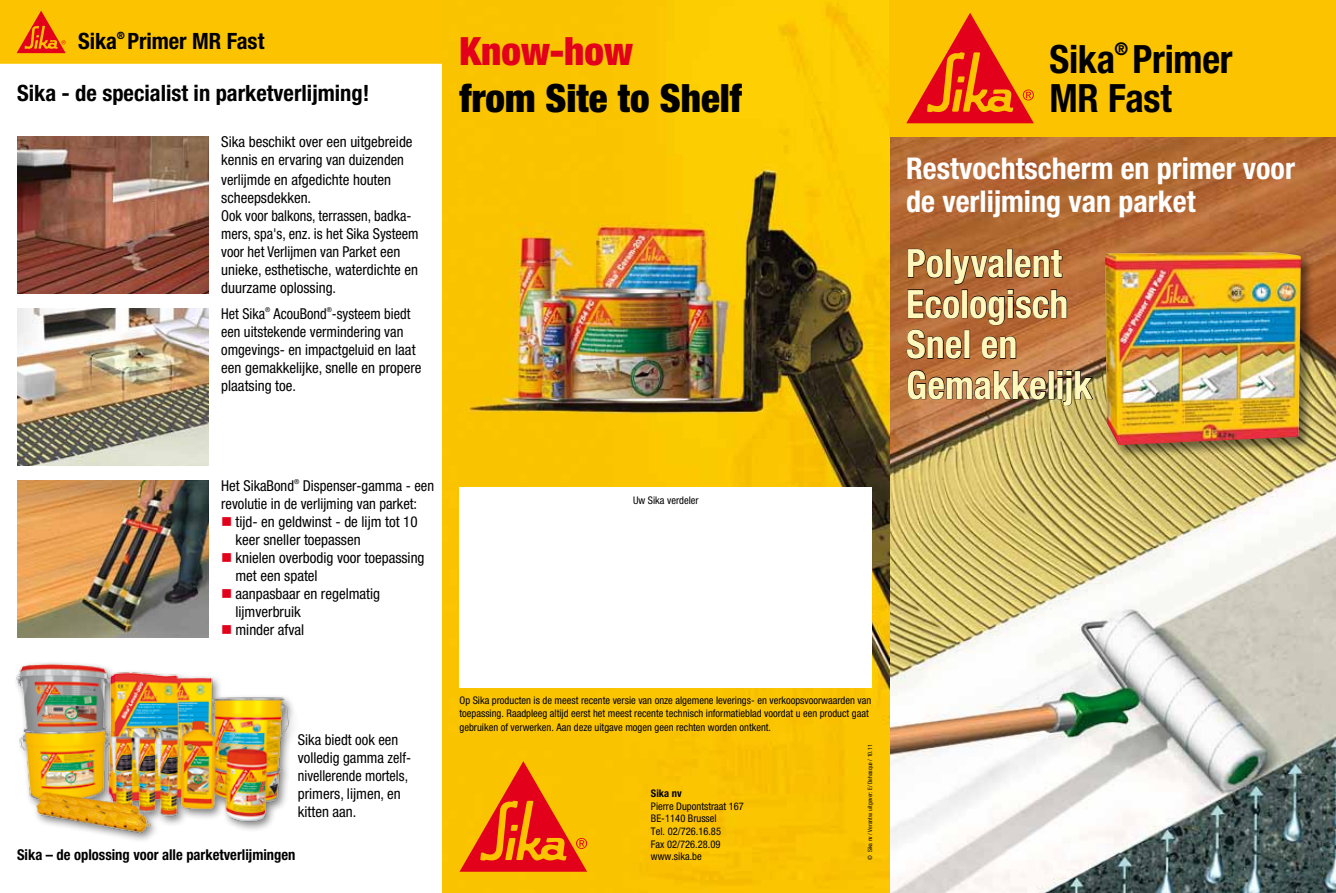
<style>
.page{position:relative;width:1336px;height:893px;background:#fff}
.page>*{position:absolute;margin:0;border:0;box-sizing:border-box;transform-origin:0 0}
.t1{font:700 condensed 39px/40.5px "Helvetica Neue LT Pro";color:#fff8bd}
.t2{font:700 condensed 39px "Helvetica Neue LT Std";letter-spacing:-.005em;color:#000}
.t3{font:900 condensed 39px "Helvetica Neue LT Pro";color:#000}
.t4{font:900 condensed 39px "Helvetica Neue LT Pro";color:#e2001a}
.t5{font:700 condensed 30px/33px "Helvetica Neue LT Pro";color:#fff}
.t6{font:700 condensed 22.5px "Helvetica Neue LT Pro";color:#000}
.t7{font:700 condensed 22.5px "Helvetica Neue LT Std";letter-spacing:-.005em;color:#000}
.t8{font:700 condensed 17.55px "Helvetica Neue LT Std";color:#000}
.t9{font:condensed 15px/18px "Helvetica Neue LT Pro";color:#000}
.t10{font:condensed 15px/18px "Helvetica Neue LT Pro";color:#000;scale:.95 1}
.t11{font:700 condensed 15px "Helvetica Neue LT Pro";color:#000}
.t12{font:condensed 10.5px/12.6px "Helvetica Neue LT Pro";color:#000}
.t13{font:700 condensed 10.5px "Helvetica Neue LT Pro";color:#000}
.t14{font:700 condensed 10.2px "Helvetica Neue LT Std";color:#000}
.t15{font:condensed 6.75px "Helvetica Neue LT Pro";color:#000;scale:.95 1}
.t16{font:condensed 6.75px "Helvetica Neue LT Pro";color:#000}
.t17{font:condensed 6px "Helvetica Neue LT Pro";color:#000}
.s1{color:#e2001a}
</style>
<div class="page">
<img style="left:17px;top:480px;width:191px;height:158px">
<img style="left:889px;top:136px;width:446px;height:757px">
<img style="left:442px;top:0;width:447px;height:893px">
<div style="left:889px;top:0;width:446px;height:136px;background:#fcc400"></div>
<svg style="left:906px;top:13px;width:127px;height:110px"></svg>
<svg style="left:459px;top:761px;width:128px;height:111px;background:#f07809"></svg>
<div style="left:459px;top:487px;width:413px;height:201px;background:#fff"></div>
<div style="left:0;top:0;width:442px;height:64px;background:#fcc400"></div>
<img style="left:17px;top:136px;width:191px;height:157px">
<img style="left:17px;top:308px;width:191px;height:158px">
<img style="left:16px;top:663px;width:278px;height:176px">
<svg style="left:906px;top:249px;width:161px;height:110px;background:#9b5b2f"></svg>
<svg style="left:907px;top:370px;width:139px;height:30px;background:#98633b"></svg>
<div style="left:1048px;top:370px;width:6px;height:29px;border:1px solid #000"></div>
<svg style="left:1056px;top:370px;width:37px;height:36px"></svg>
<div style="left:1102px;top:250px;width:212px;height:209px;background:#000;opacity:.51"></div>
<img style="left:1104px;top:252px;width:196px;height:193px">
<h3 class="t7" style="left:78px;top:27px;width:40px">Sika</h3>
<p class="t14" style="left:117px;top:29px;width:10px">®</p>
<h3 class="t7" style="left:127px;top:27px;width:138px">Primer MR Fast</h3>
<h3 class="t6" style="left:17px;top:79px;width:354px">Sika - de specialist in parketverlijming!</h3>
<p class="t9" style="left:221px;top:132px;width:193px">Sika beschikt over een uitgebreide kennis en ervaring van duizenden</p>
<p class="t9" style="left:221px;top:170px;width:199px">verlijmde en afgedichte houten scheepsdekken.<br>Ook voor balkons, terrassen, badka&shy;mers, spa's, enz. is het Sika Systeem voor het Verlijmen van Parket een unieke, esthetische, waterdichte en duurzame oplossing.</p>
<p class="t15" style="left:326px;top:306px;width:7px">®</p>
<p class="t10" style="left:221px;top:323px;width:212px">een uitstekende vermindering van omgevings- en impactgeluid en laat een gemakkelijke, snelle en propere plaatsing toe.</p>
<p class="t10" style="left:221px;top:305px;width:48px">Het Sika</p>
<p class="t15" style="left:265px;top:306px;width:7px">®</p>
<p class="t10" style="left:273px;top:305px;width:145px">AcouBond -systeem biedt</p>
<h1 class="t4" style="left:459px;top:28px;width:175px">Know-how</h1>
<h1 class="t3" style="left:459px;top:75px;width:284px">from Site to Shelf</h1>
<p class="t9" style="left:221px;top:477px;width:74px">Het SikaBond</p>
<p class="t16" style="left:294px;top:478px;width:7px">®</p>
<p class="t9" style="left:221px;top:477px;width:214px;text-indent:82px">Dispenser-gamma - een revolutie in de verlijming van parket:</p>
<p class="t9" style="left:235px;top:513px;width:184px;text-indent:-14px"><span class="s1">■</span> tijd- en geldwinst - de lijm tot 10 keer sneller toepassen</p>
<p class="t9" style="left:235px;top:549px;width:191px;text-indent:-14px"><span class="s1">■</span> knielen overbodig voor toepassing met een spatel</p>
<p class="t9" style="left:235px;top:585px;width:146px;text-indent:-14px"><span class="s1">■</span> aanpasbaar en regelmatig lijmverbruik</p>
<p class="t9" style="left:221px;top:621px;width:85px"><span class="s1">■</span> minder afval</p>
<p class="t9" style="left:298px;top:730px;width:115px">Sika biedt ook een volledig gamma zelf&shy;nivellerende mortels, primers, lijmen, en kitten aan.</p>
<p class="t11" style="left:17px;top:846px;width:280px">Sika – de oplossing voor alle parketverlijmingen</p>
<p class="t12" style="left:633px;top:494px;width:67px">Uw Sika verdeler</p>
<p class="t12" style="left:459px;top:693px;width:413px;line-height:13.5px">Op Sika producten is de meest recente versie van onze algemene leverings- en verkoopsvoorwaarden van toepassing. Raadpleeg altijd eerst het meest recente technisch informatieblad voordat u een product gaat gebruiken of verwerken. Aan deze uitgave mogen geen rechten worden ontkent.</p>
<p class="t13" style="left:651px;top:787px;width:32px">Sika nv</p>
<p class="t12" style="left:651px;top:800px;width:94px">Pierre Dupontstraat 167<br>BE-1140 Brussel<br>Tel. 02/726.16.85<br>Fax 02/726.28.09 www.sika.be</p>
<p class="t17" style="left:866px;top:860px;width:117px;rotate:-90deg">© Sika nv / Verantw. uitgever: E/ Dehasque / 10.11</p>
<p class="t8" style="left:1114px;top:38px;width:15px">®</p>
<h1 class="t2" style="left:1049px;top:74px;width:124px">MR Fast</h1>
<h1 class="t2" style="left:1049px;top:35px;width:185px">Sika Primer</h1>
<h2 class="t5" style="left:906px;top:151px;width:390px">Restvochtscherm en primer voor de verlijming van parket</h2>
<h1 class="t1" style="left:906px;top:243px;width:187px">Polyvalent<br>Ecologisch<br>Snel en<br>Gemakkelijk</h1>
</div>
